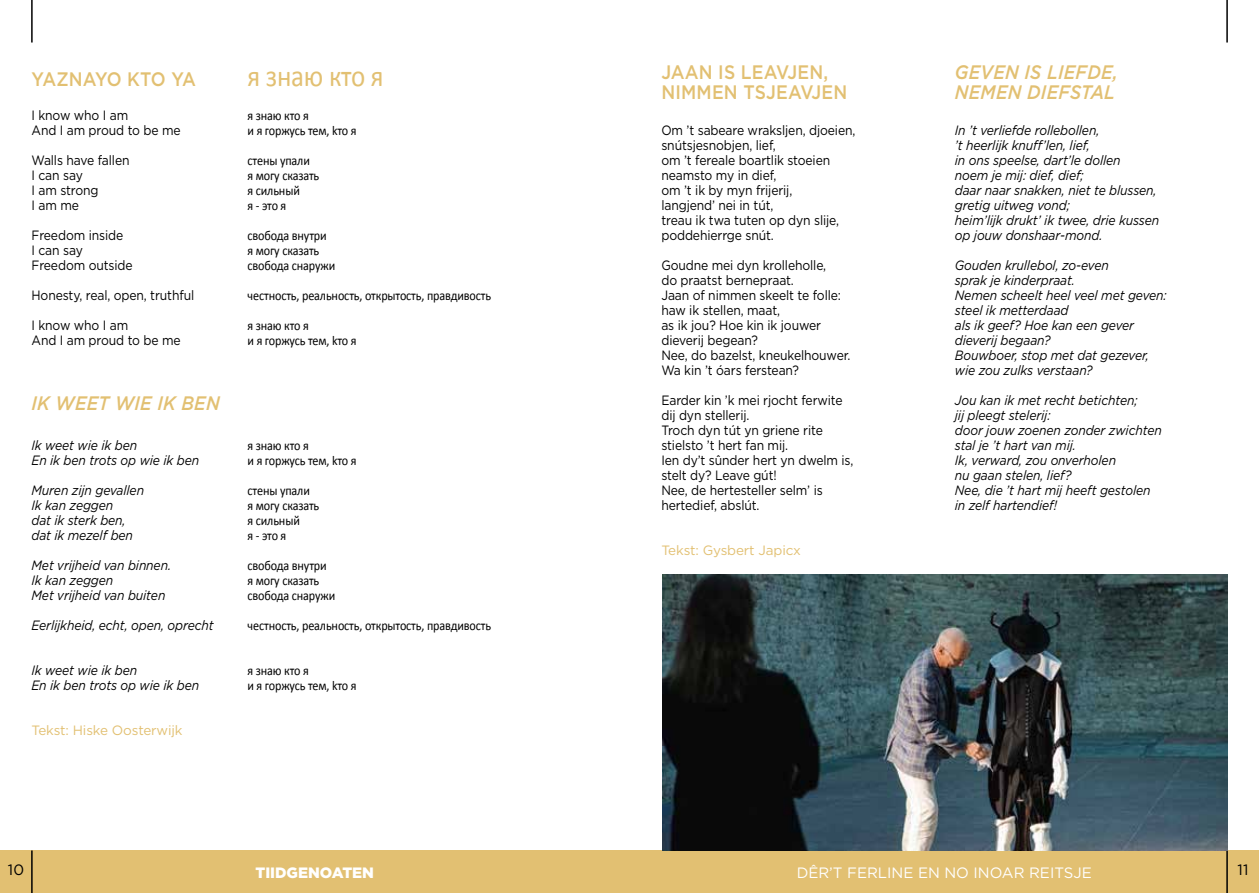
<style>
.page{position:relative;width:1259px;height:893px;background:#fff}
.page>*{position:absolute;margin:0;border:0;box-sizing:border-box;transform-origin:0 0}
.t1{font:30px "Calibri";letter-spacing:-.01em;color:#e2c072;scale:.9 1}
.t2{font:italic 500 19.5px/19.5px "Gotham";letter-spacing:.01em;color:#e2c072;scale:.9 1}
.t3{font:500 19.5px/19.5px "Gotham";letter-spacing:.01em;color:#e2c072;scale:.9 1}
.t4{font:500 19.5px "Gotham";letter-spacing:-.03em;color:#e2c072;scale:.9 1}
.t5{font:15px "Gotham";color:#fff}
.t6{font:900 15px "Gotham";color:#fff}
.t7{font:15px "Gotham";color:#000}
.t8{font:italic 13.5px/15px "Gotham";letter-spacing:-.01em;color:#000;scale:.9 1}
.t9{font:13.5px/15px "Gotham";letter-spacing:-.01em;color:#000;scale:.9 1}
.t10{font:13.5px "Calibri";letter-spacing:-.01em;color:#000;scale:.9 1}
.t11{font:13.5px "Gotham";letter-spacing:-.01em;color:#e2c072}
</style>
<div class="page">
<div style="left:0;top:850px;width:1259px;height:43px;background:#e2c072"></div>
<hr style="left:1226px;top:850px;width:1px;height:43px;background:#000">
<hr style="left:31px;top:850px;width:2px;height:43px;background:#000">
<hr style="left:1226px;top:0;width:1px;height:43px;background:#000">
<hr style="left:31px;top:0;width:2px;height:43px;background:#000">
<img style="left:662px;top:574px;width:565px;height:276px">
<h2 class="t4" style="left:32px;top:67px;width:184px">YAZNAYO KTO YA</h2>
<h1 class="t1" style="left:248px;top:56px;width:153px">я знаю кто я</h1>
<p class="t9" style="left:32px;top:107px;width:109px">I know who I am</p>
<p class="t10" style="left:248px;top:106px;width:70px">я знаю кто я</p>
<p class="t9" style="left:32px;top:122px;width:167px">And I am proud to be me</p>
<p class="t10" style="left:248px;top:121px;width:123px">и я горжусь тем, kто я</p>
<p class="t9" style="left:32px;top:152px;width:110px">Walls have fallen</p>
<p class="t10" style="left:248px;top:151px;width:71px">стены упали</p>
<p class="t9" style="left:32px;top:167px;width:59px">I can say</p>
<p class="t10" style="left:248px;top:166px;width:81px">я могу сказать</p>
<p class="t9" style="left:32px;top:182px;width:76px">I am strong</p>
<p class="t10" style="left:248px;top:181px;width:60px">я сильный</p>
<p class="t9" style="left:32px;top:197px;width:54px">I am me</p>
<p class="t10" style="left:248px;top:196px;width:45px">я - это я</p>
<p class="t9" style="left:32px;top:227px;width:103px">Freedom inside</p>
<p class="t10" style="left:248px;top:226px;width:89px">свобода внутри</p>
<p class="t9" style="left:32px;top:242px;width:59px">I can say</p>
<p class="t10" style="left:248px;top:241px;width:81px">я могу сказать</p>
<p class="t9" style="left:32px;top:257px;width:114px">Freedom outside</p>
<p class="t10" style="left:248px;top:256px;width:99px">свобода снаружи</p>
<p class="t9" style="left:32px;top:287px;width:182px">Honesty, real, open, truthful</p>
<p class="t10" style="left:248px;top:286px;width:272px">честность, реальность, открытость, правдивость</p>
<p class="t9" style="left:32px;top:317px;width:109px">I know who I am</p>
<p class="t10" style="left:248px;top:316px;width:70px">я знаю кто я</p>
<p class="t9" style="left:32px;top:332px;width:167px">And I am proud to be me</p>
<p class="t10" style="left:248px;top:331px;width:123px">и я горжусь тем, kто я</p>
<h2 class="t2" style="left:32px;top:393px;width:211px">IK WEET WIE IK BEN</h2>
<p class="t8" style="left:32px;top:437px;width:119px">Ik weet wie ik ben</p>
<p class="t10" style="left:248px;top:436px;width:70px">я знаю кто я</p>
<p class="t8" style="left:32px;top:452px;width:188px">En ik ben trots op wie ik ben</p>
<p class="t10" style="left:248px;top:451px;width:123px">и я горжусь тем, kто я</p>
<p class="t8" style="left:32px;top:482px;width:127px">Muren zijn gevallen</p>
<p class="t10" style="left:248px;top:481px;width:71px">стены упали</p>
<p class="t8" style="left:32px;top:497px;width:92px">Ik kan zeggen</p>
<p class="t10" style="left:248px;top:496px;width:81px">я могу сказать</p>
<p class="t8" style="left:32px;top:512px;width:106px">dat ik sterk ben,</p>
<p class="t10" style="left:248px;top:511px;width:60px">я сильный</p>
<p class="t8" style="left:32px;top:527px;width:114px">dat ik mezelf ben</p>
<p class="t10" style="left:248px;top:526px;width:45px">я - это я</p>
<p class="t8" style="left:32px;top:557px;width:157px">Met vrijheid van binnen.</p>
<p class="t10" style="left:248px;top:556px;width:89px">свобода внутри</p>
<p class="t8" style="left:32px;top:572px;width:92px">Ik kan zeggen</p>
<p class="t10" style="left:248px;top:571px;width:81px">я могу сказать</p>
<p class="t8" style="left:32px;top:587px;width:150px">Met vrijheid van buiten</p>
<p class="t10" style="left:248px;top:586px;width:99px">свобода снаружи</p>
<p class="t8" style="left:32px;top:617px;width:204px">Eerlijkheid, echt, open, oprecht</p>
<p class="t10" style="left:248px;top:616px;width:272px">честность, реальность, открытость, правдивость</p>
<p class="t8" style="left:32px;top:662px;width:119px">Ik weet wie ik ben</p>
<p class="t10" style="left:247px;top:661px;width:70px">я знаю кто я</p>
<p class="t8" style="left:31px;top:677px;width:188px">En ik ben trots op wie ik ben</p>
<p class="t10" style="left:247px;top:676px;width:123px">и я горжусь тем, kто я</p>
<p class="t11" style="left:32px;top:722px;width:153px">Tekst: Hiske Oosterwijk</p>
<h2 class="t3" style="left:661px;top:62px;width:208px">JAAN IS LEAVJEN,<br>NIMMEN TSJEAVJEN</h2>
<p class="t9" style="left:661px;top:122px;width:217px">Om ’t sabeare wraksljen, djoeien, snútsjesnobjen, lief,<br>om ’t fereale boartlik stoeien neamsto my in dief,<br>om ’t ik by myn frijerij,<br>langjend’ nei in tút,<br>treau ik twa tuten op dyn slije, poddehierrge snút.</p>
<p class="t9" style="left:661px;top:257px;width:211px">Goudne mei dyn krolleholle,<br>do praatst bernepraat.<br>Jaan of nimmen skeelt te folle: haw ik stellen, maat,<br>as ik jou? Hoe kin ik jouwer dieverij begean?<br>Nee, do bazelst, kneukelhouwer.<br>Wa kin ’t óars ferstean?</p>
<p class="t9" style="left:661px;top:392px;width:215px">Earder kin ’k mei rjocht ferwite dij dyn stellerij.<br>Troch dyn tút yn griene rite stielsto ’t hert fan mij.<br>Ien dy’t sûnder hert yn dwelm is, stelt dy? Leave gút!<br>Nee, de hertesteller selm’ is hertedief, abslút.</p>
<p class="t11" style="left:661px;top:542px;width:141px">Tekst: Gysbert Japicx</p>
<h2 class="t2" style="left:955px;top:62px;width:183px">GEVEN IS LIEFDE,<br>NEMEN DIEFSTAL</h2>
<p class="t8" style="left:955px;top:122px;width:229px">In ’t verliefde rollebollen,<br>’t heerlijk knuff’len, lief,<br>in ons speelse, dart’le dollen<br>noem je mij: dief, dief;<br>daar naar snakken, niet te blussen, gretig uitweg vond;<br>heim’lijk drukt’ ik twee, drie kussen op jouw donshaar-mond.</p>
<p class="t8" style="left:955px;top:257px;width:237px">Gouden krullebol, zo-even<br>sprak je kinderpraat.<br>Nemen scheelt heel veel met geven: steel ik metterdaad<br>als ik geef? Hoe kan een gever dieverij begaan?<br>Bouwboer, stop met dat gezever, wie zou zulks verstaan?</p>
<p class="t8" style="left:955px;top:392px;width:231px">Jou kan ik met recht betichten;<br>jij pleegt stelerij:<br>door jouw zoenen zonder zwichten stal je ’t hart van mij.<br>Ik, verward, zou onverholen<br>nu gaan stelen, lief?<br>Nee, die ’t hart mij heeft gestolen in zelf hartendief!</p>
<p class="t7" style="left:8px;top:860px;width:18px">10</p>
<p class="t6" style="left:255px;top:862px;width:120px">TIIDGENOATEN</p>
<p class="t5" style="left:796px;top:863px;width:297px">DÊR’T FERLINE EN NO INOAR REITSJE</p>
<p class="t7" style="left:1237px;top:860px;width:12px">11</p>
</div>
